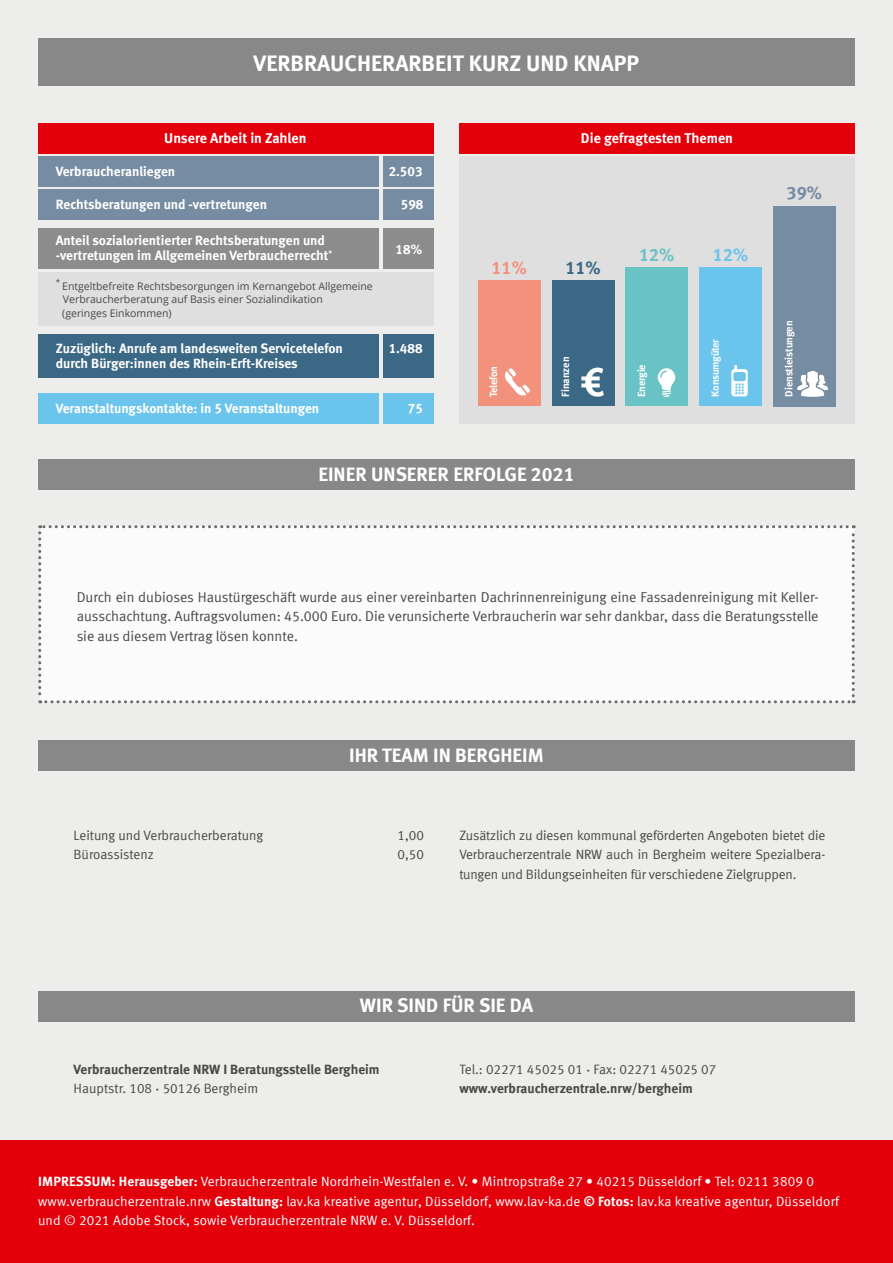
<style>
.page{position:relative;width:893px;height:1263px;background:#ededec}
.page>*{position:absolute;margin:0;border:0;box-sizing:border-box;transform-origin:0 0}
.t1{font:700 22.5px "VZ Meta LF";color:#fff}
.t2{font:700 19.5px "VZ Meta LF";color:#fff}
.t3{font:700 18px "VZ Meta LF";color:#f2927c}
.t4{font:700 18px "VZ Meta LF";color:#3b6885}
.t5{font:700 18px "VZ Meta LF";color:#6bc4eb}
.t6{font:700 18px "VZ Meta LF";color:#768ca2}
.t7{font:700 18px "VZ Meta LF";color:#69c3c5}
.t8{font:14.25px/19.5px "VZ Meta LF";color:#484847;text-align:justify}
.t9{font:700 14.25px "VZ Meta LF";color:#fff}
.t10{font:13.5px/19.5px "VZ Meta LF";letter-spacing:.01em;color:#fff}
.t11{font:700 13.5px/15px "VZ Meta LF";color:#fff}
.t12{font:13.5px/19.5px "VZ Meta LF";letter-spacing:-.01em;color:#484847;text-align:justify}
.t13{font:700 13.5px/19.5px "VZ Meta LF";color:#484847}
.t14{font:10.5px/13.5px "Open Sans";color:#484847}
.t15{font:700 10.5px "VZ Meta LF";letter-spacing:-.01em;color:#fff}
.s1{font-weight:400}
.s2{font-family:"Helvetica LT Std";font-stretch:condensed}
.s3{font-weight:700}
</style>
<div class="page">
<div style="left:0;top:1140px;width:893px;height:123px;background:#e3000b"></div>
<div style="left:38px;top:38px;width:817px;height:47px;background:#878887"></div>
<div style="left:459px;top:156px;width:396px;height:267px;background:#dfdfe0"></div>
<div style="left:38px;top:525px;width:817px;height:178px;background:#fbfbfb"></div>
<div style="left:38px;top:156px;width:340px;height:30px;background:#768ca2"></div>
<div style="left:38px;top:229px;width:340px;height:40px;background:#8c8c8c"></div>
<div style="left:459px;top:123px;width:396px;height:30px;background:#e3000b"></div>
<div style="left:38px;top:123px;width:396px;height:30px;background:#e3000b"></div>
<div style="left:38px;top:272px;width:396px;height:53px;background:#dfdfe0"></div>
<div style="left:38px;top:334px;width:340px;height:43px;background:#3b6885"></div>
<div style="left:38px;top:190px;width:340px;height:30px;background:#768ca2"></div>
<div style="left:38px;top:393px;width:340px;height:30px;background:#6bc4eb"></div>
<div style="left:383px;top:156px;width:51px;height:30px;background:#768ca2"></div>
<div style="left:38px;top:459px;width:817px;height:30px;background:#878887"></div>
<div style="left:383px;top:190px;width:51px;height:30px;background:#768ca2"></div>
<div style="left:383px;top:393px;width:51px;height:30px;background:#6bc4eb"></div>
<div style="left:383px;top:229px;width:51px;height:40px;background:#8c8c8c"></div>
<div style="left:383px;top:334px;width:51px;height:43px;background:#3b6885"></div>
<div style="left:478px;top:281px;width:62px;height:125px;background:#f2927c"></div>
<svg style="left:505px;top:368px;width:25px;height:28px"></svg>
<div style="left:552px;top:280px;width:62px;height:126px;background:#3b6885"></div>
<svg style="left:581px;top:368px;width:23px;height:29px"></svg>
<div style="left:699px;top:267px;width:63px;height:139px;background:#6bc4eb"></div>
<svg style="left:731px;top:365px;width:17px;height:31px"></svg>
<div style="left:773px;top:206px;width:62px;height:200px;background:#768ca2"></div>
<svg style="left:797px;top:371px;width:31px;height:26px"></svg>
<div style="left:38px;top:991px;width:817px;height:30px;background:#878887"></div>
<div style="left:38px;top:740px;width:817px;height:30px;background:#878887"></div>
<div style="left:626px;top:268px;width:62px;height:138px;background:#69c3c5"></div>
<svg style="left:658px;top:368px;width:17px;height:29px"></svg>
<h1 class="t1" style="left:254px;top:50px;width:387px">VERBRAUCHERARBEIT KURZ UND KNAPP</h1>
<p class="t9" style="left:164px;top:129px;width:144px">Unsere Arbeit in Zahlen</p>
<p class="t9" style="left:581px;top:129px;width:154px">Die gefragtesten Themen</p>
<p class="t11" style="left:389px;top:163px;width:35px">2.503</p>
<p class="t11" style="left:401px;top:197px;width:24px">598</p>
<p class="t11" style="left:56px;top:163px;width:121px">Verbraucheranliegen</p>
<p class="t11" style="left:56px;top:197px;width:213px">Rechtsberatungen und -vertretungen</p>
<p class="t11" style="left:56px;top:233px;width:278px">Anteil sozialorientierter Rechtsberatungen und -vertretungen im Allgemeinen Verbraucherrecht<sup>*</sup></p>
<p class="t14" style="left:62px;top:279px;width:312px;text-indent:-7px"><sup>*</sup> Entgeltbefreite Rechtsbesorgungen im Kernangebot Allgemeine<br>Verbraucherberatung auf Basis einer Sozialindikation<br>(geringes Einkommen)</p>
<p class="t11" style="left:56px;top:340px;width:289px">Zuzüglich: Anrufe am landesweiten Servicetelefon durch Bürger:innen des Rhein-Erft-Kreises</p>
<p class="t11" style="left:56px;top:400px;width:265px">Veranstaltungskontakte: in 5 Veranstaltungen</p>
<p class="t11" style="left:396px;top:242px;width:28px">18%</p>
<p class="t11" style="left:389px;top:340px;width:35px">1.488</p>
<p class="t11" style="left:408px;top:400px;width:17px">75</p>
<h3 class="t3" style="left:491px;top:257px;width:37px">11%</h3>
<p class="t15" style="left:487px;top:397px;width:32px;rotate:-90deg">Telefon</p>
<h3 class="t4" style="left:565px;top:257px;width:37px">11%</h3>
<p class="t15" style="left:559px;top:397px;width:41px;rotate:-90deg">Finanzen</p>
<h2 class="t2" style="left:318px;top:462px;width:258px">EINER UNSERER ERFOLGE 2021</h2>
<h3 class="t7" style="left:639px;top:244px;width:37px">12%</h3>
<p class="t15" style="left:635px;top:397px;width:34px;rotate:-90deg">Energie</p>
<h3 class="t5" style="left:713px;top:244px;width:37px">12%</h3>
<p class="t15" style="left:709px;top:397px;width:59px;rotate:-90deg">Konsumgüter</p>
<h3 class="t6" style="left:787px;top:182px;width:37px">39%</h3>
<p class="t15" style="left:783px;top:397px;width:78px;rotate:-90deg">Dienstleistungen</p>
<p class="t8" style="left:77px;top:587px;width:743px">Durch ein dubioses Haustürgeschäft wurde aus einer vereinbarten Dachrinnenreinigung eine Fassadenreinigung mit Keller&shy;ausschachtung. Auftragsvolumen: 45.000 Euro. Die verunsicherte Verbraucherin war sehr dankbar, dass die Beratungsstelle sie aus diesem Vertrag lösen konnte.</p>
<h2 class="t2" style="left:349px;top:743px;width:196px">IHR TEAM IN BERGHEIM</h2>
<p class="t12" style="left:74px;top:825px;width:191px">Leitung und Verbraucherberatung</p>
<p class="t12" style="left:398px;top:825px;width:28px">1,00</p>
<p class="t12" style="left:74px;top:845px;width:82px">Büroassistenz</p>
<p class="t12" style="left:398px;top:845px;width:28px">0,50</p>
<p class="t12" style="left:459px;top:825px;width:368px">Zusätzlich zu diesen kommunal geförderten Angeboten bietet die Verbraucherzentrale NRW auch in Bergheim weitere Spezialbera&shy;tungen und Bildungseinheiten für verschiedene Zielgruppen.</p>
<h2 class="t2" style="left:360px;top:994px;width:175px">WIR SIND FÜR SIE DA</h2>
<p class="t13" style="left:74px;top:1059px;width:308px">Verbraucherzentrale NRW I Beratungsstelle Bergheim<br><span class="s1">Hauptstr. 108</span> <span class="s2">∙</span> <span class="s1">50126 Bergheim</span></p>
<p class="t13" style="left:459px;top:1059px;width:259px"><span class="s1">Tel.: 02271 45025 01</span> <span class="s2">∙</span> <span class="s1">Fax: 02271 45025 07 </span>www.verbraucherzentrale.nrw/bergheim</p>
<p class="t10" style="left:38px;top:1172px;width:802px"><span class="s3">IMPRESSUM: Herausgeber:</span> Verbraucherzentrale Nordrhein-Westfalen e. V. • Mintropstraße 27 • 40215 Düsseldorf • Tel: 0211 3809 0 www.verbraucherzentrale.nrw <span class="s3">Gestaltung:</span> lav.ka kreative agentur, Düsseldorf, www.lav-ka.de <span class="s3">© Fotos:</span> lav.ka kreative agentur, Düsseldorf und © 2021 Adobe Stock, sowie Verbraucherzentrale NRW e. V. Düsseldorf.</p>
</div>
